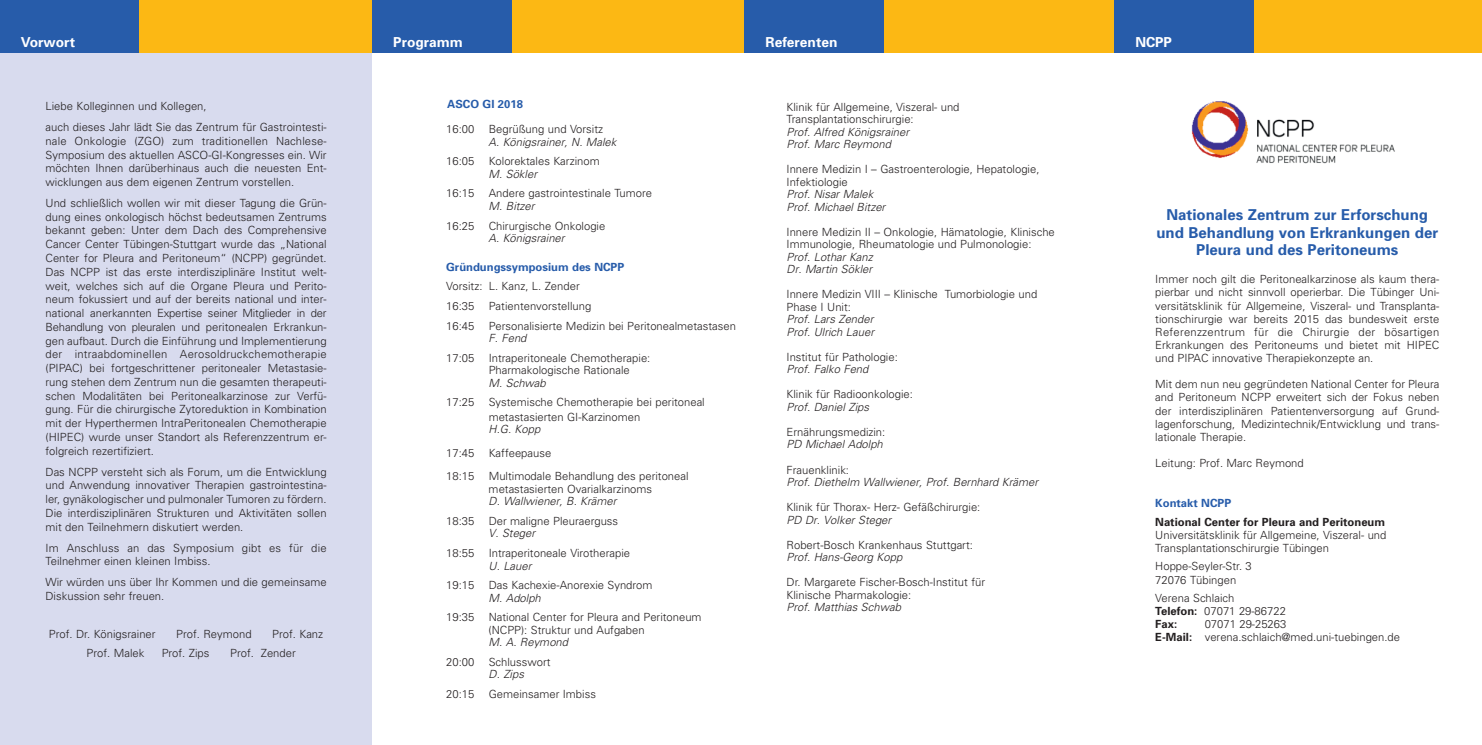
<style>
.page{position:relative;width:1482px;height:745px;background:#fff}
.page>*{position:absolute;margin:0;border:0;box-sizing:border-box;transform-origin:0 0}
.t1{font:700 15px/17.5px "Univers";color:#275caa;text-align:center}
.t2{font:700 13.75px "Univers";color:#fff}
.t3{font:300 11.25px/13.8px "Univers";color:#231f20}
.t4{font:italic 300 11.25px/12.5px "Univers";color:#231f20}
.t5{font:700 11.25px "Univers";color:#275caa}
.t6{font:700 11.25px "Univers";color:#231f20}
.s1{font-weight:700}
</style>
<div class="page">
<div style="left:0;top:0;width:372px;height:744px;background:#d8dbee"></div>
<div style="left:0;top:0;width:139px;height:53px;background:#275caa"></div>
<div style="left:139px;top:0;width:233px;height:53px;background:#fcb814"></div>
<div style="left:372px;top:0;width:140px;height:53px;background:#275caa"></div>
<div style="left:512px;top:0;width:969px;height:53px;background:#fcb814"></div>
<div style="left:744px;top:0;width:140px;height:53px;background:#275caa"></div>
<div style="left:1114px;top:0;width:139px;height:53px;background:#275caa"></div>
<img style="left:1191px;top:101px;width:204px;height:63px">
<p class="t2" style="left:21px;top:37px;width:56px">Vorwort</p>
<p class="t2" style="left:393px;top:37px;width:71px">Programm</p>
<p class="t2" style="left:765px;top:37px;width:73px">Referenten</p>
<p class="t2" style="left:1135px;top:37px;width:38px">NCPP</p>
<p class="t3" style="left:46px;top:97px;width:282px;line-height:20.9px">Liebe Kolleginnen und Kollegen,<br>auch dieses Jahr lädt Sie das Zentrum für Gastrointesti-</p>
<p class="t3" style="left:46px;top:135px;width:282px;text-align:justify">nale Onkologie (ZGO) zum traditionellen Nachlese-Symposium des aktuellen ASCO-GI-Kongresses ein. Wir möchten Ihnen darüberhinaus auch die neuesten Ent&shy;wicklungen aus dem eigenen Zentrum vorstellen.</p>
<p class="t3" style="left:46px;top:197px;width:282px;text-align:justify">Und schließlich wollen wir mit dieser Tagung die Grün&shy;dung eines onkologisch höchst bedeutsamen Zentrums bekannt geben: Unter dem Dach des Comprehensive Cancer Center Tübingen-Stuttgart wurde das „National Center for Pleura and Peritoneum“ (NCPP) gegründet.<br>Das NCPP ist das erste interdisziplinäre Institut welt&shy;weit, welches sich auf die Organe Pleura und Perito&shy;neum fokussiert und auf der bereits national und inter&shy;national anerkannten Expertise seiner Mitglieder in der Behandlung von pleuralen und peritonealen Erkrankun&shy;gen aufbaut. Durch die Einführung und Implementierung der intraabdominellen Aerosoldruckchemotherapie (PIPAC) bei fortgeschrittener peritonealer Metastasie&shy;rung stehen dem Zentrum nun die gesamten therapeuti&shy;schen Modalitäten bei Peritonealkarzinose zur Verfü&shy;gung. Für die chirurgische Zytoreduktion in Kombination mit der Hyperthermen IntraPeritonealen Chemotherapie (HIPEC) wurde unser Standort als Referenzzentrum er&shy;folgreich rezertifiziert.</p>
<p class="t3" style="left:46px;top:465px;width:282px;text-align:justify">Das NCPP versteht sich als Forum, um die Entwicklung und Anwendung innovativer Therapien gastrointestina&shy;ler, gynäkologischer und pulmonaler Tumoren zu fördern.<br>Die interdisziplinären Strukturen und Aktivitäten sollen mit den Teilnehmern diskutiert werden.</p>
<p class="t3" style="left:46px;top:541px;width:282px">Im Anschluss an das Symposium gibt es für die<br>Teilnehmer einen kleinen Imbiss.</p>
<p class="t3" style="left:46px;top:576px;width:282px">Wir würden uns über Ihr Kommen und die gemeinsame<br>Diskussion sehr freuen.</p>
<p class="t3" style="left:49px;top:627px;width:108px">Prof. Dr. Königsrainer</p>
<p class="t3" style="left:176px;top:627px;width:77px">Prof. Reymond</p>
<p class="t3" style="left:272px;top:627px;width:52px">Prof. Kanz</p>
<p class="t3" style="left:87px;top:647px;width:59px">Prof. Malek</p>
<p class="t3" style="left:162px;top:647px;width:49px">Prof. Zips</p>
<p class="t3" style="left:230px;top:647px;width:67px">Prof. Zender</p>
<p class="t5" style="left:447px;top:100px;width:77px">ASCO GI 2018</p>
<p class="t3" style="left:446px;top:123px;width:30px">16:00</p>
<p class="t3" style="left:488px;top:123px;width:116px">Begrüßung und Vorsitz</p>
<p class="t4" style="left:488px;top:136px;width:131px">A. Königsrainer, N. Malek</p>
<p class="t3" style="left:446px;top:155px;width:30px">16:05</p>
<p class="t3" style="left:488px;top:155px;width:112px">Kolorektales Karzinom</p>
<p class="t4" style="left:488px;top:168px;width:52px">M. Sökler</p>
<p class="t3" style="left:446px;top:187px;width:30px">16:15</p>
<p class="t3" style="left:488px;top:187px;width:165px">Andere gastrointestinale Tumore</p>
<p class="t4" style="left:488px;top:201px;width:50px">M. Bitzer</p>
<p class="t3" style="left:446px;top:219px;width:30px">16:25</p>
<p class="t3" style="left:488px;top:219px;width:118px">Chirurgische Onkologie</p>
<p class="t4" style="left:488px;top:233px;width:80px">A. Königsrainer</p>
<p class="t5" style="left:446px;top:262px;width:180px">Gründungssymposium des NCPP</p>
<p class="t3" style="left:446px;top:277px;width:135px;line-height:19.6px">Vorsitz: L. Kanz, L. Zender<br>16:35</p>
<p class="t3" style="left:488px;top:300px;width:104px">Patientenvorstellung</p>
<p class="t3" style="left:446px;top:319px;width:30px">16:45</p>
<p class="t3" style="left:488px;top:319px;width:249px">Personalisierte Medizin bei Peritonealmetastasen</p>
<p class="t4" style="left:488px;top:332px;width:42px">F. Fend</p>
<p class="t3" style="left:446px;top:351px;width:30px">17:05</p>
<p class="t3" style="left:488px;top:352px;width:163px;line-height:12.5px">Intraperitoneale Chemotherapie:<br>Pharmakologische Rationale</p>
<p class="t4" style="left:488px;top:377px;width:61px">M. Schwab</p>
<p class="t3" style="left:446px;top:396px;width:30px">17:25</p>
<p class="t3" style="left:488px;top:396px;width:217px;line-height:14.2px">Systemische Chemotherapie bei peritoneal metastasierten GI-Karzinomen</p>
<p class="t4" style="left:488px;top:423px;width:55px">H.G. Kopp</p>
<p class="t3" style="left:446px;top:446px;width:30px">17:45</p>
<p class="t3" style="left:488px;top:446px;width:64px">Kaffeepause</p>
<p class="t3" style="left:446px;top:470px;width:30px">18:15</p>
<p class="t3" style="left:488px;top:470px;width:201px;line-height:12.5px">Multimodale Behandlung des peritoneal metastasierten Ovarialkarzinoms</p>
<p class="t4" style="left:488px;top:495px;width:131px">D. Wallwiener, B. Krämer</p>
<p class="t3" style="left:446px;top:514px;width:30px">18:35</p>
<p class="t3" style="left:488px;top:514px;width:131px">Der maligne Pleuraerguss</p>
<p class="t4" style="left:488px;top:528px;width:50px">V. Steger</p>
<p class="t3" style="left:446px;top:546px;width:30px">18:55</p>
<p class="t3" style="left:488px;top:546px;width:143px">Intraperitoneale Virotherapie</p>
<p class="t4" style="left:488px;top:560px;width:47px">U. Lauer</p>
<p class="t3" style="left:446px;top:579px;width:30px">19:15</p>
<p class="t3" style="left:488px;top:579px;width:165px">Das Kachexie-Anorexie Syndrom</p>
<p class="t4" style="left:488px;top:592px;width:56px">M. Adolph</p>
<p class="t3" style="left:446px;top:611px;width:30px">19:35</p>
<p class="t3" style="left:488px;top:611px;width:214px;line-height:12.5px">National Center for Pleura and Peritoneum (NCPP): Struktur und Aufgaben</p>
<p class="t4" style="left:488px;top:636px;width:83px">M. A. Reymond</p>
<p class="t3" style="left:446px;top:655px;width:30px">20:00</p>
<p class="t3" style="left:488px;top:655px;width:63px">Schlusswort</p>
<p class="t4" style="left:488px;top:668px;width:39px">D. Zips</p>
<p class="t3" style="left:446px;top:687px;width:30px">20:15</p>
<p class="t3" style="left:488px;top:687px;width:109px">Gemeinsamer Imbiss</p>
<p class="t3" style="left:786px;top:101px;width:174px;line-height:12.5px">Klinik für Allgemeine, Viszeral- und<br>Transplantationschirurgie:</p>
<p class="t4" style="left:786px;top:126px;width:126px">Prof. Alfred Königsrainer<br>Prof. Marc Reymond</p>
<p class="t3" style="left:786px;top:164px;width:254px;line-height:12.5px">Innere Medizin I – Gastroenterologie, Hepatologie,<br>Infektiologie</p>
<p class="t4" style="left:786px;top:189px;width:102px">Prof. Nisar Malek<br>Prof. Michael Bitzer</p>
<p class="t3" style="left:786px;top:226px;width:270px;line-height:12.5px">Innere Medizin II – Onkologie, Hämatologie, Klinische<br>Immunologie, Rheumatologie und Pulmonologie:</p>
<p class="t4" style="left:786px;top:251px;width:90px">Prof. Lothar Kanz<br>Dr. Martin Sökler</p>
<p class="t3" style="left:786px;top:289px;width:252px;line-height:12.5px">Innere Medizin VIII – Klinische Tumorbiologie und<br>Phase I Unit:</p>
<p class="t4" style="left:786px;top:314px;width:91px">Prof. Lars Zender<br>Prof. Ulrich Lauer</p>
<p class="t3" style="left:786px;top:351px;width:113px">Institut für Pathologie:</p>
<p class="t4" style="left:786px;top:364px;width:86px">Prof. Falko Fend</p>
<p class="t3" style="left:786px;top:388px;width:128px">Klinik für Radioonkologie:</p>
<p class="t4" style="left:786px;top:401px;width:86px">Prof. Daniel Zips</p>
<p class="t3" style="left:786px;top:426px;width:100px">Ernährungsmedizin:</p>
<p class="t4" style="left:786px;top:439px;width:100px">PD Michael Adolph</p>
<p class="t3" style="left:786px;top:463px;width:64px">Frauenklinik:</p>
<p class="t4" style="left:786px;top:476px;width:255px">Prof. Diethelm Wallwiener, Prof. Bernhard Krämer</p>
<p class="t3" style="left:786px;top:501px;width:195px">Klinik für Thorax- Herz- Gefäßchirurgie:</p>
<p class="t4" style="left:786px;top:514px;width:108px">PD Dr. Volker Steger</p>
<p class="t3" style="left:786px;top:538px;width:188px">Robert-Bosch Krankenhaus Stuttgart:</p>
<p class="t4" style="left:786px;top:551px;width:119px">Prof. Hans-Georg Kopp</p>
<p class="t3" style="left:786px;top:576px;width:200px;line-height:12.5px">Dr. Margarete Fischer-Bosch-Institut für<br>Klinische Pharmakologie:</p>
<p class="t4" style="left:786px;top:601px;width:118px">Prof. Matthias Schwab</p>
<h1 class="t1" style="left:1156px;top:207px;width:283px">Nationales Zentrum zur Erforschung und Behandlung von Erkrankungen der<br>Pleura und des Peritoneums</h1>
<p class="t3" style="left:1155px;top:273px;width:285px;line-height:13.1px;text-align:justify">Immer noch gilt die Peritonealkarzinose als kaum thera&shy;pierbar und nicht sinnvoll operierbar. Die Tübinger Uni&shy;versitätsklinik für Allgemeine, Viszeral- und Transplanta&shy;tionschirurgie war bereits 2015 das bundesweit erste Referenzzentrum für die Chirurgie der bösartigen Erkrankungen des Peritoneums und bietet mit HIPEC und PIPAC innovative Therapiekonzepte an.</p>
<p class="t3" style="left:1155px;top:378px;width:285px;line-height:13.1px;text-align:justify">Mit dem nun neu gegründeten National Center for Pleura and Peritoneum NCPP erweitert sich der Fokus neben der interdisziplinären Patientenversorgung auf Grund&shy;lagenforschung, Medizintechnik/Entwicklung und trans&shy;lationale Therapie.</p>
<p class="t3" style="left:1155px;top:457px;width:150px">Leitung: Prof. Marc Reymond</p>
<p class="t5" style="left:1155px;top:498px;width:77px">Kontakt NCPP</p>
<p class="t6" style="left:1155px;top:517px;width:231px">National Center for Pleura and Peritoneum</p>
<p class="t3" style="left:1155px;top:529px;width:233px;line-height:13.1px">Universitätsklinik für Allgemeine, Viszeral- und<br>Transplantationschirurgie Tübingen</p>
<p class="t3" style="left:1155px;top:560px;width:98px;line-height:13.1px">Hoppe-Seyler-Str. 3<br>72076 Tübingen</p>
<p class="t3" style="left:1155px;top:591px;width:132px;line-height:13.1px">Verena Schlaich<br><span class="s1">Telefon:</span> 07071 29-86722<br><span class="s1">Fax:</span></p>
<p class="t3" style="left:1155px;top:618px;width:246px;line-height:13.1px;text-indent:49px">07071 29-25263<br><span class="s1">E-Mail:</span> verena.schlaich@med.uni-tuebingen.de</p>
</div>
